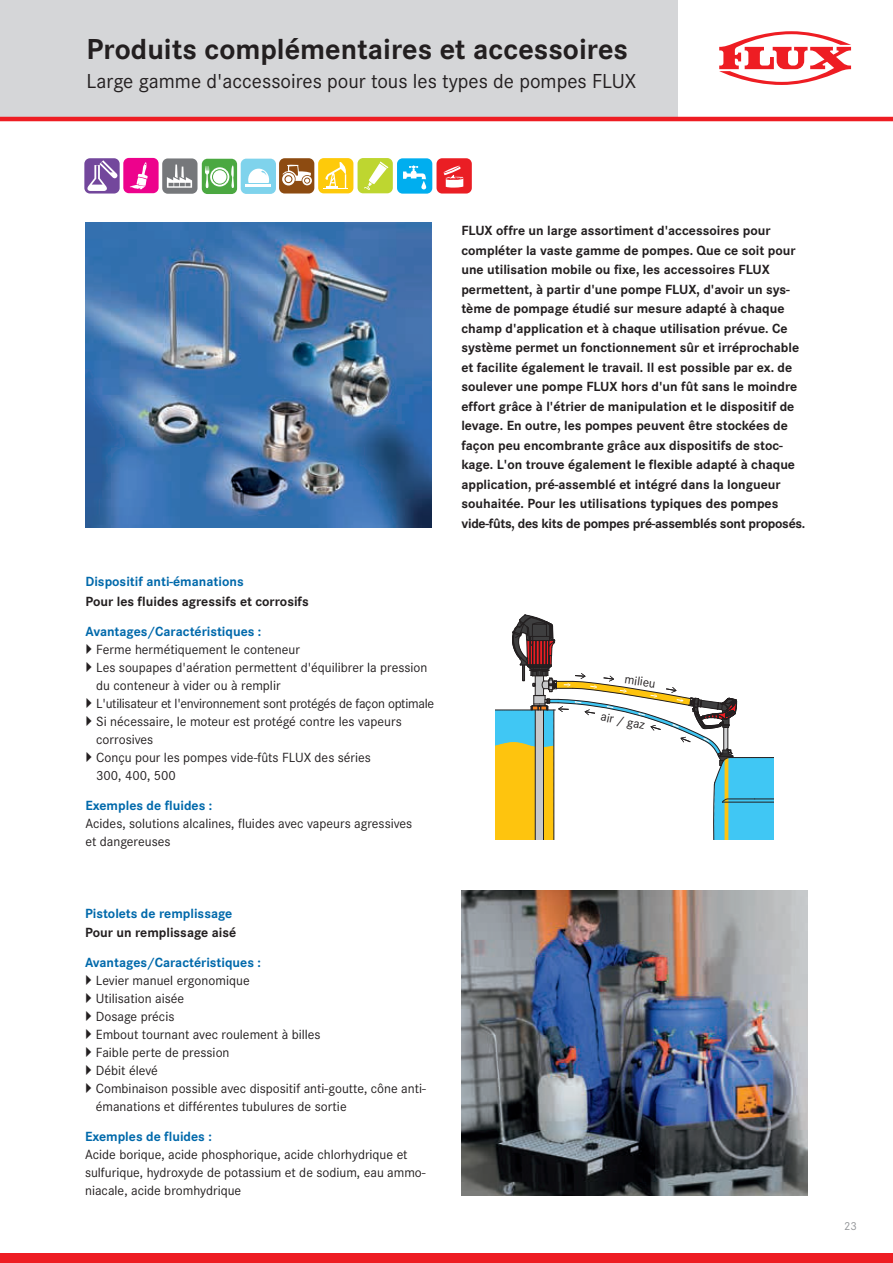
<style>
.page{position:relative;width:893px;height:1263px;background:#fff}
.page>*{position:absolute;margin:0;border:0;box-sizing:border-box;transform-origin:0 0}
.t1{font:700 30px "Corporate S";color:#231f20}
.t2{font:21px "Corporate S";color:#231f20}
.t3{font:700 13.8px/19.5px "Corporate S";color:#231f20}
.t4{font:13.8px/18px "Corporate S";color:#231f20}
.t5{font:700 13.8px "Corporate S";color:#0069ab}
.t6{font:12.9px "Corporate S";color:#231f20}
.t7{font:12px "Corporate S";color:#939598}
</style>
<div class="page">
<div style="left:0;top:0;width:677px;height:119px;background:#d5d6d8"></div>
<hr style="left:0;top:117px;width:893px;height:4px;background:#ee1d23">
<div style="left:0;top:1253px;width:893px;height:10px;background:#ee1d23"></div>
<svg style="left:719px;top:31px;width:132px;height:54px"></svg>
<img style="left:85px;top:222px;width:347px;height:305px">
<div style="left:397px;top:158px;width:35px;height:36px;background:#00aeef;border-radius:6px"></div>
<svg style="left:403px;top:165px;width:24px;height:24px"></svg>
<div style="left:318px;top:158px;width:35px;height:35px;background:#feca0a;border-radius:6px"></div>
<svg style="left:323px;top:162px;width:25px;height:27px"></svg>
<div style="left:202px;top:159px;width:35px;height:35px;background:#4ba841;border-radius:6px"></div>
<svg style="left:210px;top:167px;width:19px;height:20px"></svg>
<div style="left:212px;top:169px;width:15px;height:16px;border:1px solid #4ba841;border-radius:50%"></div>
<svg style="left:205px;top:166px;width:5px;height:22px"></svg>
<svg style="left:231px;top:166px;width:3px;height:22px"></svg>
<div style="left:123px;top:158px;width:36px;height:35px;background:#ed028c;border-radius:6px"></div>
<svg style="left:129px;top:162px;width:19px;height:28px"></svg>
<div style="left:358px;top:158px;width:35px;height:35px;background:#bed630;border-radius:6px"></div>
<svg style="left:364px;top:161px;width:24px;height:29px"></svg>
<div style="left:241px;top:159px;width:35px;height:35px;background:#7fd3ec;border-radius:6px"></div>
<svg style="left:245px;top:169px;width:26px;height:17px"></svg>
<div style="left:279px;top:158px;width:35px;height:35px;background:#8d4b11;border-radius:6px"></div>
<svg style="left:282px;top:164px;width:30px;height:21px"></svg>
<div style="left:162px;top:158px;width:35px;height:36px;background:#76787b;border-radius:6px"></div>
<svg style="left:167px;top:165px;width:25px;height:23px"></svg>
<div style="left:84px;top:158px;width:36px;height:36px;background:#73479c;border-radius:6px"></div>
<svg style="left:87px;top:160px;width:30px;height:31px"></svg>
<div style="left:437px;top:158px;width:35px;height:36px;background:#ea1e24;border-radius:6px"></div>
<hr style="left:446px;top:185px;width:17px;height:3px;background:#fff;border-radius:50%">
<div style="left:446px;top:178px;width:17px;height:9px;background:#fff"></div>
<svg style="left:443px;top:165px;width:21px;height:15px"></svg>
<img style="left:461px;top:890px;width:347px;height:305px">
<img style="left:495px;top:615px;width:279px;height:463px">
<hr style="left:535px;top:710px;width:1px;height:130px;background:#231f20">
<hr style="left:543px;top:710px;width:1px;height:130px;background:#231f20">
<h1 class="t1" style="left:87px;top:38px;width:543px">Produits complémentaires et accessoires</h1>
<h2 class="t2" style="left:87px;top:73px;width:551px">Large gamme d'accessoires pour tous les types de pompes FLUX</h2>
<p class="t5" style="left:85px;top:576px;width:160px">Dispositif anti-émanations</p>
<p class="t3" style="left:85px;top:592px;width:225px">Pour les fluides agressifs et corrosifs</p>
<p class="t5" style="left:85px;top:625px;width:177px">Avantages/Caractéristiques :</p>
<p class="t4" style="left:96px;top:641px;width:339px">Ferme hermétiquement le conteneur<br>Les soupapes d'aération permettent d'équilibrer la pression du conteneur à vider ou à remplir<br>L'utilisateur et l'environnement sont protégés de façon optimale Si nécessaire, le moteur est protégé contre les vapeurs corrosives<br>Conçu pour les pompes vide-fûts FLUX des séries<br>300, 400, 500</p>
<p class="t5" style="left:85px;top:799px;width:128px">Exemples de fluides :</p>
<p class="t4" style="left:85px;top:815px;width:328px">Acides, solutions alcalines, fluides avec vapeurs agressives et dangereuses</p>
<p class="t5" style="left:85px;top:907px;width:149px">Pistolets de remplissage</p>
<p class="t3" style="left:85px;top:924px;width:153px">Pour un remplissage aisé</p>
<p class="t5" style="left:85px;top:957px;width:177px">Avantages/Caractéristiques :</p>
<p class="t4" style="left:96px;top:973px;width:332px">Levier manuel ergonomique<br>Utilisation aisée<br>Dosage précis<br>Embout tournant avec roulement à billes<br>Faible perte de pression<br>Débit élevé<br>Combinaison possible avec dispositif anti-goutte, cône anti&shy;émanations et différentes tubulures de sortie</p>
<p class="t5" style="left:85px;top:1131px;width:128px">Exemples de fluides :</p>
<p class="t4" style="left:85px;top:1147px;width:342px">Acide borique, acide phosphorique, acide chlorhydrique et sulfurique, hydroxyde de potassium et de sodium, eau ammo&shy;niacale, acide bromhydrique</p>
<p class="t3" style="left:461px;top:222px;width:346px">FLUX offre un large assortiment d'accessoires pour compléter la vaste gamme de pompes. Que ce soit pour une utilisation mobile ou fixe, les accessoires FLUX permettent, à partir d'une pompe FLUX, d'avoir un sys&shy;tème de pompage étudié sur mesure adapté à chaque champ d'application et à chaque utilisation prévue. Ce système permet un fonctionnement sûr et irréprochable et facilite également le travail. Il est possible par ex. de soulever une pompe FLUX hors d'un fût sans le moindre effort grâce à l'étrier de manipulation et le dispositif de levage. En outre, les pompes peuvent être stockées de façon peu encombrante grâce aux dispositifs de stoc&shy;kage. L'on trouve également le flexible adapté à chaque application, pré-assemblé et intégré dans la longueur souhaitée. Pour les utilisations typiques des pompes vide-fûts, des kits de pompes pré-assemblés sont proposés.</p>
<p class="t6" style="left:625px;top:674px;width:33px;rotate:8deg">milieu</p>
<p class="t6" style="left:602px;top:711px;width:46px;rotate:12deg">air / gaz</p>
<p class="t7" style="left:844px;top:1221px;width:14px">23</p>
</div>
